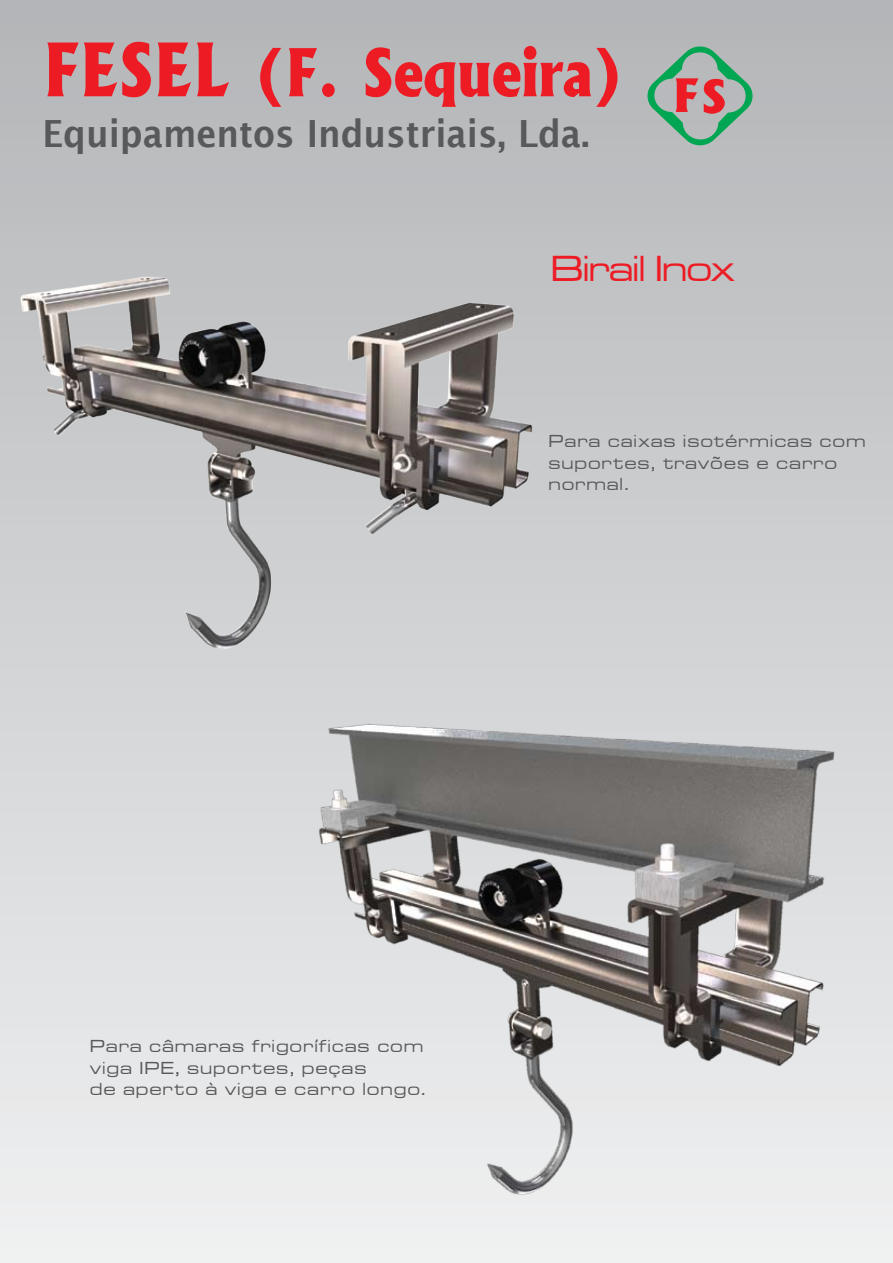
<style>
.page{position:relative;width:893px;height:1263px;background:#fff}
.page>*{position:absolute;margin:0;border:0;box-sizing:border-box;transform-origin:0 0}
.t1{font:800 63px "Albertus";color:#ed1c24;scale:.92 1}
.t2{font:600 37.5px "Lucida Sans";color:#58595b;scale:.92 1}
.t3{font:37.5px "Microgramma D Medi Exte";color:#ed1c24}
.t4{font:18px/21.6px "Microgramma D Medi Exte";letter-spacing:.085em;color:#58595b}
.s1{font-size:70.35px}
</style>
<div class="page">
<div style="left:0;top:0;width:893px;height:1263px;background:linear-gradient(to bottom,#b3b5b7,#f0f1f1)"></div>
<svg style="left:647px;top:47px;width:106px;height:98px;background:#99a799"></svg>
<img style="left:14px;top:183px;width:525px;height:525px">
<img style="left:318px;top:697px;width:519px;height:499px">
<h1 class="t1" style="left:43px;top:33px;width:630px"><span class="s1">FESEL</span> (F. Sequeira)</h1>
<h2 class="t2" style="left:43px;top:112px;width:596px">Equipamentos Industriais, Lda.</h2>
<h2 class="t3" style="left:551px;top:244px;width:185px">Birail Inox</h2>
<p class="t4" style="left:549px;top:430px;width:318px">Para caixas isotérmicas com suportes, travões e carro normal.</p>
<p class="t4" style="left:90px;top:1035px;width:337px">Para câmaras frigoríficas com viga IPE, suportes, peças<br>de aperto à viga e carro longo.</p>
</div>
